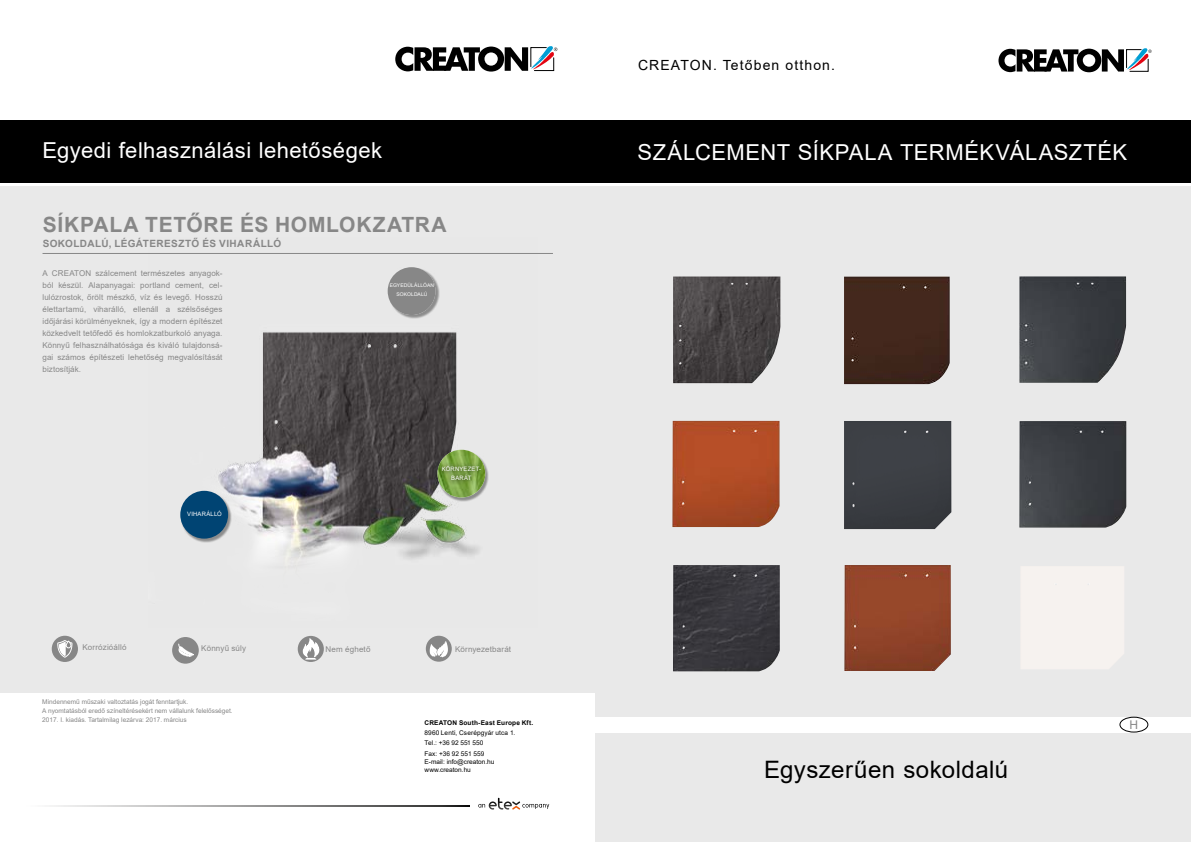
<style>
.page{position:relative;width:1191px;height:842px;background:#fff}
.page>*{position:absolute;margin:0;border:0;box-sizing:border-box;transform-origin:0 0}
.t1{font:24px "Arial";letter-spacing:.02em;color:#000}
.t2{font:22px "Arial";letter-spacing:.02em;color:#fff}
.t3{font:700 21px "Arial";letter-spacing:.035em;color:#878787}
.t4{font:14px "Arial";letter-spacing:.08em;color:#000}
.t5{font:12px "Arial";color:#878787}
.t6{font:700 10px "Arial";letter-spacing:.04em;color:#878787}
.t7{font:8px/12px "Arial";letter-spacing:.015em;color:#878787;text-align:justify}
.t8{font:6.5px/9px "Arial";color:#878787}
.t9{font:6.5px/10.1px "Arial";color:#000}
.t10{font:700 6.5px "Arial";letter-spacing:.02em;color:#000}
.t11{font:6px/9px "Arial";letter-spacing:.035em;color:#fff;text-align:center}
.t12{font:5px/9px "Arial";letter-spacing:.01em;color:#fff;text-align:center}
</style>
<div class="page">
<div style="left:0;top:184px;width:595px;height:508px;background:#e9e9e9"></div>
<div style="left:595px;top:184px;width:596px;height:658px;background:#e9e9e9"></div>
<div style="left:0;top:120px;width:1191px;height:63px;background:#000"></div>
<hr style="left:0;top:183px;width:1191px;height:3px;background:#fff">
<svg style="left:478px;top:798px;width:71px;height:12px"></svg>
<img style="left:50px;top:805px;width:420px;height:1px">
<svg style="left:395px;top:46px;width:162px;height:26px"></svg>
<svg style="left:998px;top:48px;width:153px;height:24px"></svg>
<div style="left:52px;top:636px;width:26px;height:26px;background:#878787;border-radius:50%"></div>
<svg style="left:57px;top:636px;width:15px;height:21px"></svg>
<div style="left:426px;top:636px;width:26px;height:26px;background:#878787;border-radius:50%"></div>
<svg style="left:429px;top:641px;width:19px;height:16px"></svg>
<div style="left:172px;top:637px;width:27px;height:27px;background:#878787;border-radius:50%"></div>
<svg style="left:178px;top:643px;width:16px;height:14px"></svg>
<div style="left:298px;top:636px;width:26px;height:26px;background:#878787;border-radius:50%"></div>
<svg style="left:302px;top:638px;width:18px;height:22px"></svg>
<img style="left:672px;top:421px;width:107px;height:106px">
<img style="left:673px;top:565px;width:107px;height:106px">
<img style="left:673px;top:276px;width:107px;height:107px">
<div style="left:844px;top:421px;width:107px;height:108px;background:#3c3f44"></div>
<img style="left:844px;top:565px;width:107px;height:106px">
<img style="left:844px;top:276px;width:105px;height:108px">
<img style="left:1019px;top:421px;width:107px;height:107px">
<img style="left:1019px;top:276px;width:107px;height:107px">
<div style="left:1021px;top:566px;width:103px;height:103px;background:#f6f2ef"></div>
<div style="left:595px;top:717px;width:596px;height:16px;background:#fff"></div>
<div style="left:1119px;top:717px;width:29px;height:15px;border:1px solid #000;border-radius:50%"></div>
<img style="left:180px;top:267px;width:299px;height:292px">
<div style="left:181px;top:491px;width:51px;height:51px;background:#000;opacity:.4"></div>
<div style="left:180px;top:491px;width:48px;height:48px;background:#004473;border-radius:50%"></div>
<div style="left:438px;top:450px;width:51px;height:51px;background:#000;opacity:.4"></div>
<img style="left:437px;top:450px;width:48px;height:47px;border-radius:24px">
<div style="left:436px;top:460px;width:50px;height:25px;background:#000;opacity:.75"></div>
<div style="left:388px;top:268px;width:51px;height:51px;background:#000;opacity:.4"></div>
<div style="left:388px;top:267px;width:47px;height:48px;background:#878787;border-radius:50%"></div>
<hr style="left:43px;top:253px;width:510px;height:1px;background:#878787">
<h2 class="t2" style="left:43px;top:135px;width:341px">Egyedi felhasználási lehetőségek</h2>
<h3 class="t3" style="left:43px;top:210px;width:405px">SÍKPALA TETŐRE ÉS HOMLOKZATRA</h3>
<p class="t6" style="left:43px;top:236px;width:240px">SOKOLDALÚ, LÉGÁTERESZTŐ ÉS VIHARÁLLÓ</p>
<p class="t7" style="left:43px;top:267px;width:181px">A CREATON szálcement természetes anyagok&shy;ból készül. Alapanyagai: portland cement, cel&shy;lulózrostok, őrölt mészkő, víz és levegő. Hosszú élettartamú, viharálló, ellenáll a szélsőséges időjárási körülményeknek, így a modern építészet közkedvelt tetőfedő és homlokzatburkoló anyaga.<br>Könnyű felhasználhatósága és kiváló tulajdonsá&shy;gai számos építészeti lehetőség megvalósítását biztosítják.</p>
<p class="t12" style="left:390px;top:281px;width:46px">EGYEDÜLÁLLÓAN<br>SOKOLDALÚ</p>
<p class="t11" style="left:187px;top:510px;width:36px">VIHARÁLLÓ</p>
<p class="t11" style="left:442px;top:465px;width:41px">KÖRNYEZET-<br>BARÁT</p>
<p class="t7" style="left:82px;top:641px;width:46px">Korrózióálló</p>
<p class="t7" style="left:201px;top:642px;width:46px">Könnyű súly</p>
<p class="t7" style="left:325px;top:643px;width:46px">Nem éghető</p>
<p class="t7" style="left:455px;top:643px;width:58px">Környezetbarát</p>
<p class="t8" style="left:42px;top:697px;width:192px">Mindennemű műszaki valtoztatás jogát fenntartjuk.<br>A nyomtatásból eredő színeltérésekért nem vállalunk felelősséget.<br>2017. I. kiadás. Tartalmilag lezárva: 2017. március</p>
<p class="t10" style="left:424px;top:718px;width:110px">CREATON South-East Europe Kft.</p>
<p class="t9" style="left:424px;top:728px;width:92px">8960 Lenti, Cserépgyár utca 1.<br>Tel.: +36 92 551 550<br>Fax: +36 92 551 559</p>
<p class="t9" style="left:424px;top:757px;width:71px;line-height:8px">E-mail: info@creaton.hu www.creaton.hu</p>
<h3 class="t4" style="left:638px;top:55px;width:198px">CREATON. Tetőben otthon.</h3>
<h2 class="t2" style="left:637px;top:137px;width:491px">SZÁLCEMENT SÍKPALA TERMÉKVÁLASZTÉK</h2>
<h1 class="t1" style="left:764px;top:753px;width:246px">Egyszerűen sokoldalú</h1>
<h3 class="t5" style="left:1129px;top:717px;width:10px">H</h3>
</div>
